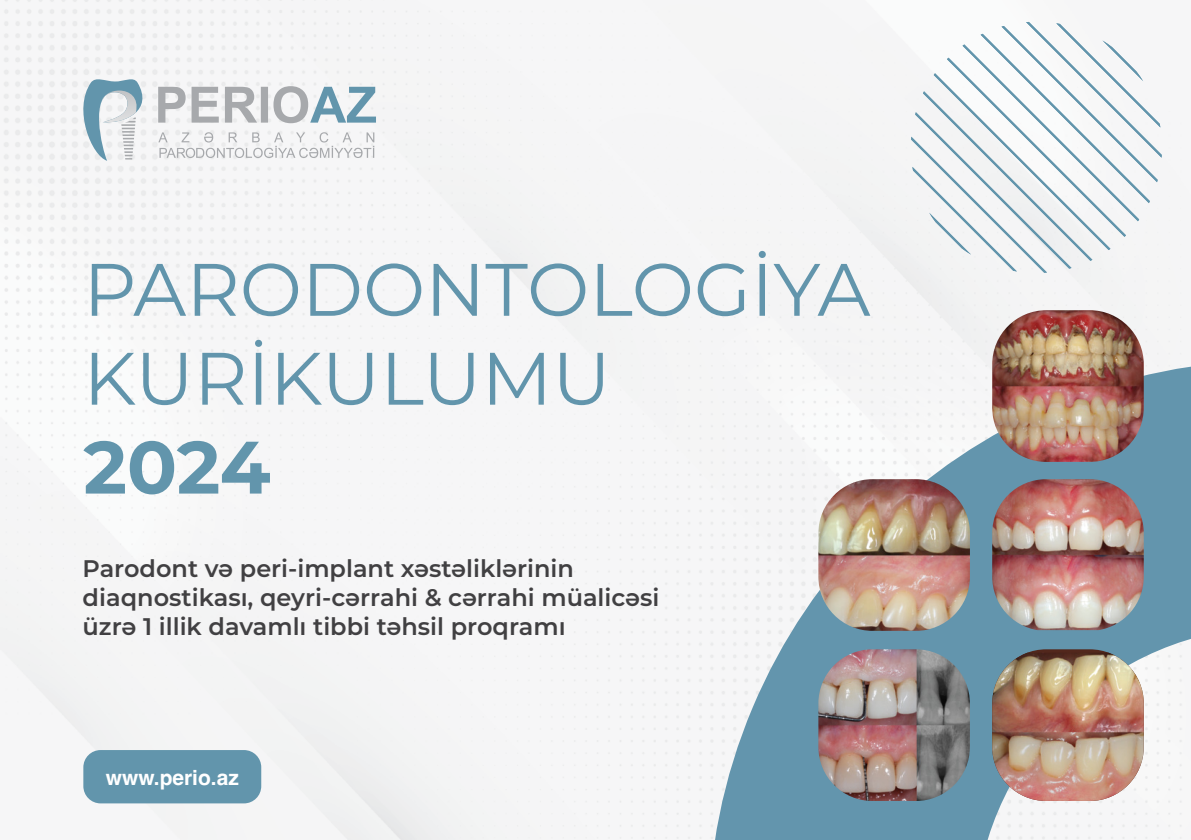
<style>
.page{position:relative;width:1191px;height:840px;background:#fff}
.page>*{position:absolute;margin:0;border:0;box-sizing:border-box;transform-origin:0 0}
.t1{font:74px/88.8px "Montserrat";color:#6295ac}
.t2{font:700 74px "Montserrat";color:#6295ac}
.t3{font:600 24px/28.8px "Montserrat";color:#414042}
.t4{font:700 21px "Helvetica";color:#fff}
</style>
<div class="page">
<div style="left:0;top:0;width:1182px;height:839px;background:#f6f6f7"></div>
<div style="left:83px;top:749px;width:178px;height:54px;background:#6295ac;border-radius:17px"></div>
<svg style="left:73px;top:76px;width:303px;height:85px"></svg>
<svg style="left:708px;top:360px;width:483px;height:479px;fill:#f5f5f5"></svg>
<img style="left:818px;top:649px;width:152px;height:151px">
<img style="left:818px;top:479px;width:152px;height:151px">
<img style="left:992px;top:652px;width:151px;height:148px">
<img style="left:992px;top:479px;width:151px;height:150px">
<img style="left:992px;top:310px;width:151px;height:151px">
<svg style="left:911px;top:22px;width:250px;height:250px"></svg>
<h1 class="t1" style="left:83px;top:242px;width:788px">PARODONTOLOGİYA<br>KURİKULUMU</h1>
<h1 class="t2" style="left:83px;top:413px;width:189px">2024</h1>
<p class="t3" style="left:83px;top:553px;width:578px">Parodont və peri-implant xəstəliklərinin diaqnostikası, qeyri-cərrahi &amp; cərrahi müalicəsi üzrə 1 illik davamlı tibbi təhsil proqramı</p>
<p class="t4" style="left:106px;top:764px;width:135px">www.perio.az</p>
</div>
